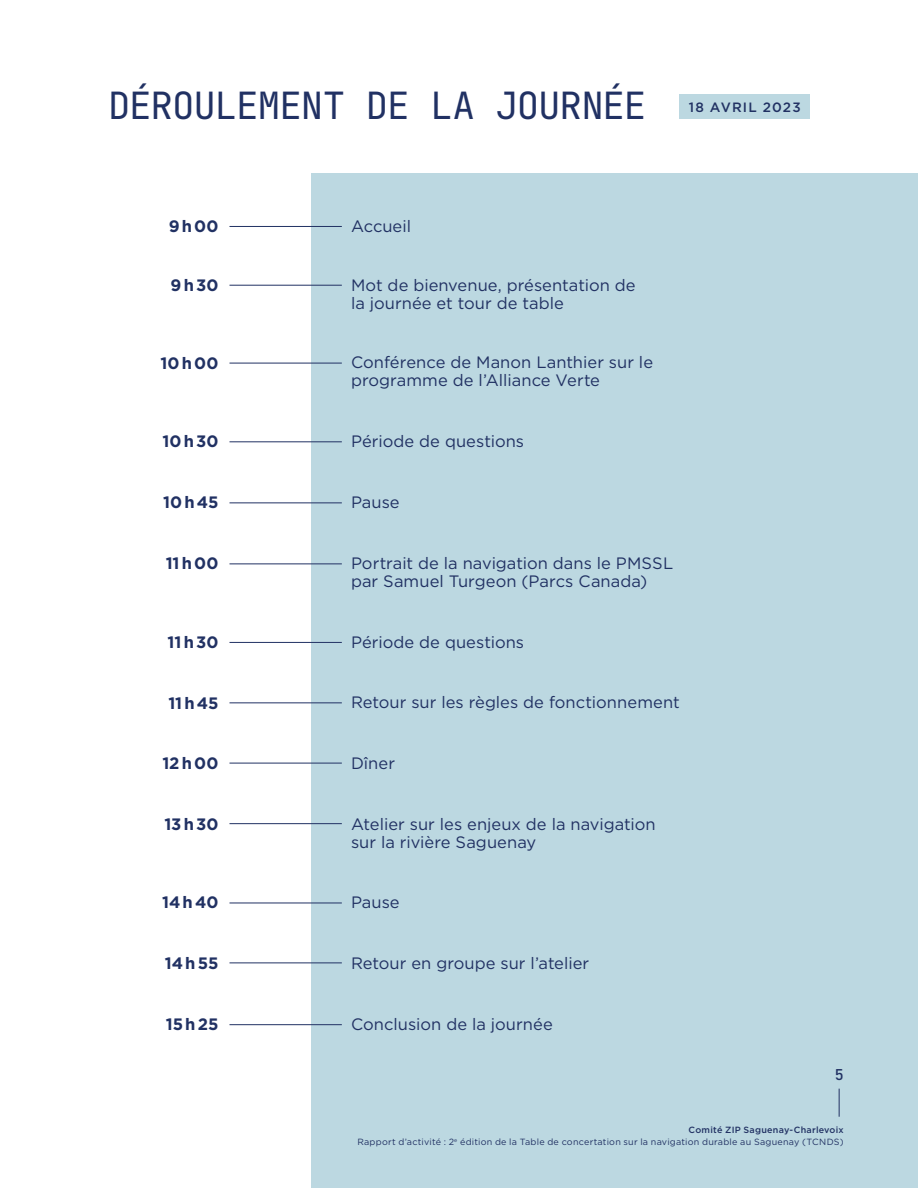
<style>
.page{position:relative;width:918px;height:1188px;background:#fff}
.page>*{position:absolute;margin:0;border:0;box-sizing:border-box;transform-origin:0 0}
.t1{font:37.5px "Jet Brains Mono";letter-spacing:-.03em;color:#213163}
.t2{font:16.5px/18px "Gotham";color:#213163}
.t3{font:700 16.5px "Gotham";letter-spacing:.005em;color:#213163}
.t4{font:500 15px "Jet Brains Mono";color:#213163}
.t5{font:500 13.5px "Gotham";letter-spacing:.085em;color:#213163}
.t6{font:9px/12px "Gotham";letter-spacing:.025em;color:#213163;text-align:right}
.s1{font-weight:500}
</style>
<div class="page">
<div style="left:311px;top:174px;width:607px;height:1014px;background:#bcd8e1"></div>
<div style="left:679px;top:95px;width:131px;height:24px;background:#bcd8e1"></div>
<hr style="left:230px;top:226px;width:112px;height:1px;background:#213163">
<hr style="left:230px;top:285px;width:112px;height:1px;background:#213163">
<hr style="left:230px;top:363px;width:112px;height:1px;background:#213163">
<hr style="left:230px;top:564px;width:112px;height:1px;background:#213163">
<hr style="left:230px;top:441px;width:112px;height:1px;background:#213163">
<hr style="left:230px;top:642px;width:112px;height:1px;background:#213163">
<hr style="left:230px;top:502px;width:112px;height:1px;background:#213163">
<hr style="left:230px;top:763px;width:112px;height:1px;background:#213163">
<hr style="left:230px;top:702px;width:112px;height:1px;background:#213163">
<hr style="left:230px;top:823px;width:112px;height:1px;background:#213163">
<hr style="left:230px;top:903px;width:112px;height:1px;background:#213163">
<hr style="left:230px;top:963px;width:112px;height:1px;background:#213163">
<hr style="left:230px;top:1024px;width:112px;height:1px;background:#213163">
<svg style="left:839px;top:1089px;width:1px;height:28px"></svg>
<h1 class="t1" style="left:108px;top:81px;width:540px">DÉROULEMENT DE LA JOURNÉE</h1>
<p class="t5" style="left:689px;top:98px;width:113px">18 AVRIL 2023</p>
<p class="t3" style="left:169px;top:215px;width:51px">9 h 00</p>
<p class="t2" style="left:351px;top:217px;width:62px">Accueil</p>
<p class="t3" style="left:171px;top:274px;width:49px">9 h 30</p>
<p class="t2" style="left:351px;top:276px;width:286px">Mot de bienvenue, présentation de la journée et tour de table</p>
<p class="t3" style="left:160px;top:352px;width:60px">10 h 00</p>
<p class="t2" style="left:351px;top:353px;width:304px">Conférence de Manon Lanthier sur le programme de l’Alliance Verte</p>
<p class="t3" style="left:162px;top:431px;width:58px">10 h 30</p>
<p class="t2" style="left:351px;top:432px;width:175px">Période de questions</p>
<p class="t3" style="left:163px;top:492px;width:57px">10 h 45</p>
<p class="t2" style="left:351px;top:493px;width:50px">Pause</p>
<p class="t3" style="left:166px;top:553px;width:54px">11 h 00</p>
<p class="t2" style="left:351px;top:554px;width:324px">Portrait de la navigation dans le PMSSL par Samuel Turgeon (Parcs Canada)</p>
<p class="t3" style="left:168px;top:631px;width:52px">11 h 30</p>
<p class="t2" style="left:351px;top:633px;width:175px">Période de questions</p>
<p class="t3" style="left:168px;top:692px;width:52px">11 h 45</p>
<p class="t2" style="left:351px;top:693px;width:330px">Retour sur les règles de fonctionnement</p>
<p class="t3" style="left:162px;top:752px;width:58px">12 h 00</p>
<p class="t2" style="left:351px;top:754px;width:46px">Dîner</p>
<p class="t3" style="left:164px;top:813px;width:56px">13 h 30</p>
<p class="t2" style="left:351px;top:815px;width:306px">Atelier sur les enjeux de la navigation sur la rivière Saguenay</p>
<p class="t3" style="left:162px;top:892px;width:58px">14 h 40</p>
<p class="t2" style="left:351px;top:893px;width:50px">Pause</p>
<p class="t3" style="left:165px;top:952px;width:55px">14 h 55</p>
<p class="t2" style="left:351px;top:954px;width:240px">Retour en groupe sur l’atelier</p>
<p class="t3" style="left:166px;top:1013px;width:54px">15 h 25</p>
<p class="t2" style="left:351px;top:1015px;width:203px">Conclusion de la journée</p>
<p class="t4" style="left:835px;top:1065px;width:10px">5</p>
<p class="t6" style="left:357px;top:1123px;width:488px"><span class="s1">Comité ZIP Saguenay-Charlevoix<br></span>Rapport d’activité : 2<sup>e</sup> édition de la Table de concertation sur la navigation durable au Saguenay (TCNDS)</p>
</div>
